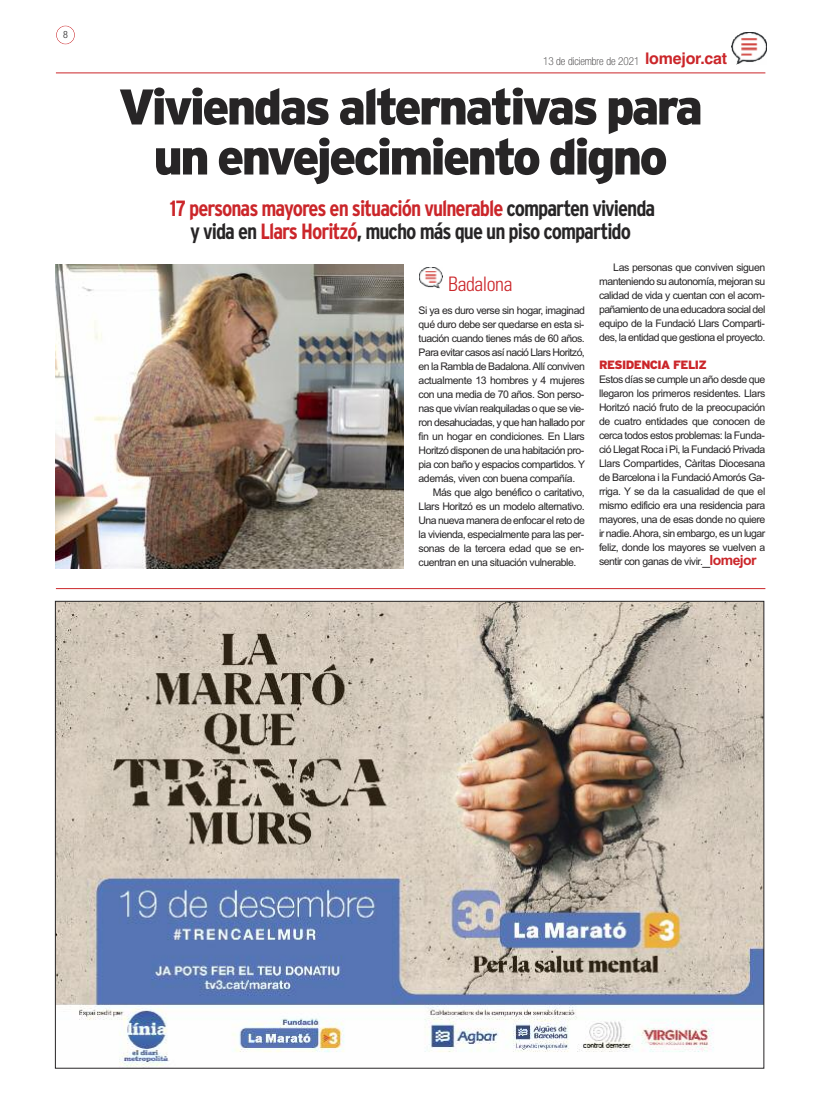
<style>
.page{position:relative;width:823px;height:1106px;background:#fff}
.page>*{position:absolute;margin:0;border:0;box-sizing:border-box;transform-origin:0 0}
.t1{font:900 50px/50px "Interstate";letter-spacing:-.055em;color:#272526;text-align:center}
.t2{font:700 condensed 22px/23px "Interstate";letter-spacing:-.045em;color:#272526;text-align:center}
.t3{font:300 condensed 20px "Univers LT Std";letter-spacing:-.025em;color:#cb262a}
.t4{font:900 12px "Interstate";letter-spacing:-.045em;color:#cb262a}
.t5{font:100 condensed 11px "Helvetica Neue LT Std";color:#272526}
.t6{font:10.5px/14px "Arial";letter-spacing:-.045em;color:#272526;text-align:justify}
.t7{font:300 condensed 10px "Helvetica Neue LT Std";color:#272526}
.s1{font-family:"Helvetica";font-weight:700;font-stretch:normal;font-size:16px;color:#cb262a}
.s2{color:#cb262a}
.s3{font-size:14px}
.s4{font-weight:700;font-size:14px;color:#cb262a}
</style>
<div class="page">
<hr style="left:56px;top:72px;width:709px;height:1px;background:#cb262a">
<img style="left:731px;top:32px;width:34px;height:33px">
<div style="left:56px;top:26px;width:19px;height:18px;border:1px solid #cb262a;border-radius:50%"></div>
<img style="left:57px;top:603px;width:704px;height:463px">
<hr style="left:56px;top:588px;width:709px;height:1px;background:#cb262a">
<img style="left:56px;top:265px;width:347px;height:304px">
<img style="left:419px;top:268px;width:23px;height:21px">
<p class="t7" style="left:63px;top:31px;width:6px">8</p>
<p class="t5" style="left:542px;top:57px;width:186px">13 de diciembre de 2021 <span class="s1">lomejor.cat</span></p>
<h1 class="t1" style="left:118px;top:82px;width:585px">Viviendas alternativas para un envejecimiento digno</h1>
<h2 class="t2" style="left:170px;top:196px;width:486px"><span class="s2">17 personas mayores en situación vulnerable</span> comparten vivienda y vida en <span class="s2">Llars Horitzó</span>, mucho más que un piso compartido</h2>
<h3 class="t3" style="left:448px;top:277px;width:66px">Badalona</h3>
<p class="t6" style="left:418px;top:303px;width:168px">Si ya es duro verse sin hogar, imaginad</p>
<p class="t6" style="left:418px;top:317px;width:167px">qué duro debe ser quedarse en esta si-</p>
<p class="t6" style="left:418px;top:331px;width:168px">tuación cuando tienes más de 60 años.</p>
<p class="t6" style="left:418px;top:345px;width:168px">Para evitar casos así nació Llars Horitzó,</p>
<p class="t6" style="left:418px;top:359px;width:168px">en la Rambla de Badalona.Allí conviven</p>
<p class="t6" style="left:418px;top:373px;width:168px">actualmente 13 hombres y 4 mujeres</p>
<p class="t6" style="left:418px;top:387px;width:167px">con una media de 70 años. Son perso-</p>
<p class="t6" style="left:418px;top:401px;width:167px">nas que vivían realquiladas o que se vie-</p>
<p class="t6" style="left:418px;top:415px;width:168px">ron desahuciadas, y que han hallado por</p>
<p class="t6" style="left:418px;top:429px;width:168px">fin un hogar en condiciones. En Llars</p>
<p class="t6" style="left:418px;top:443px;width:167px">Horitzó disponen de una habitación pro-</p>
<p class="t6" style="left:418px;top:457px;width:168px">pia con baño y espacios compartidos. Y</p>
<p class="t6" style="left:418px;top:471px;width:158px">además, viven con buena compañía.</p>
<p class="t6" style="left:432px;top:485px;width:153px">Más que algo benéfico o caritativo,</p>
<p class="t6" style="left:418px;top:499px;width:168px">Llars Horitzó es un modelo alternativo.</p>
<p class="t6" style="left:418px;top:513px;width:168px">Una nueva manera de enfocar el reto de</p>
<p class="t6" style="left:418px;top:527px;width:167px">la vivienda, especialmente para las per-</p>
<p class="t6" style="left:418px;top:541px;width:167px">sonas de la tercera edad que se en-</p>
<p class="t6" style="left:418px;top:555px;width:159px">cuentran en una situación vulnerable.</p>
<p class="t6" style="left:598px;top:260px;width:168px;text-indent:14px">Las personas que conviven siguen manteniendo su autonomía, mejoran su calidad de vida y cuentan con el acom&shy;pañamiento de una educadora social del equipo de la Fundació Llars Comparti&shy;des, la entidad que gestiona el proyecto.</p>
<p class="t4" style="left:598px;top:358px;width:109px">RESIDENCIA FELIZ</p>
<p class="t6" style="left:598px;top:372px;width:168px">Estos días se cumple un año desde que llegaron los primeros residentes. Llars Horitzó nació fruto de la preocupación de cuatro entidades que conocen de cerca todos estos problemas: la Funda&shy;ció Llegat Roca i Pi, la Fundació Privada Llars Compartides, Càritas Diocesana de Barcelona i la Fundació Amorós Ga&shy;rriga. Y se da la casualidad de que el mismo edificio era una residencia para mayores, una de esas donde no quiere ir nadie.Ahora, sin embargo, es un lugar feliz, donde los mayores se vuelven a sentir con ganas de vivir.<span class="s3">_</span><span class="s4">lomejor</span></p>
</div>
